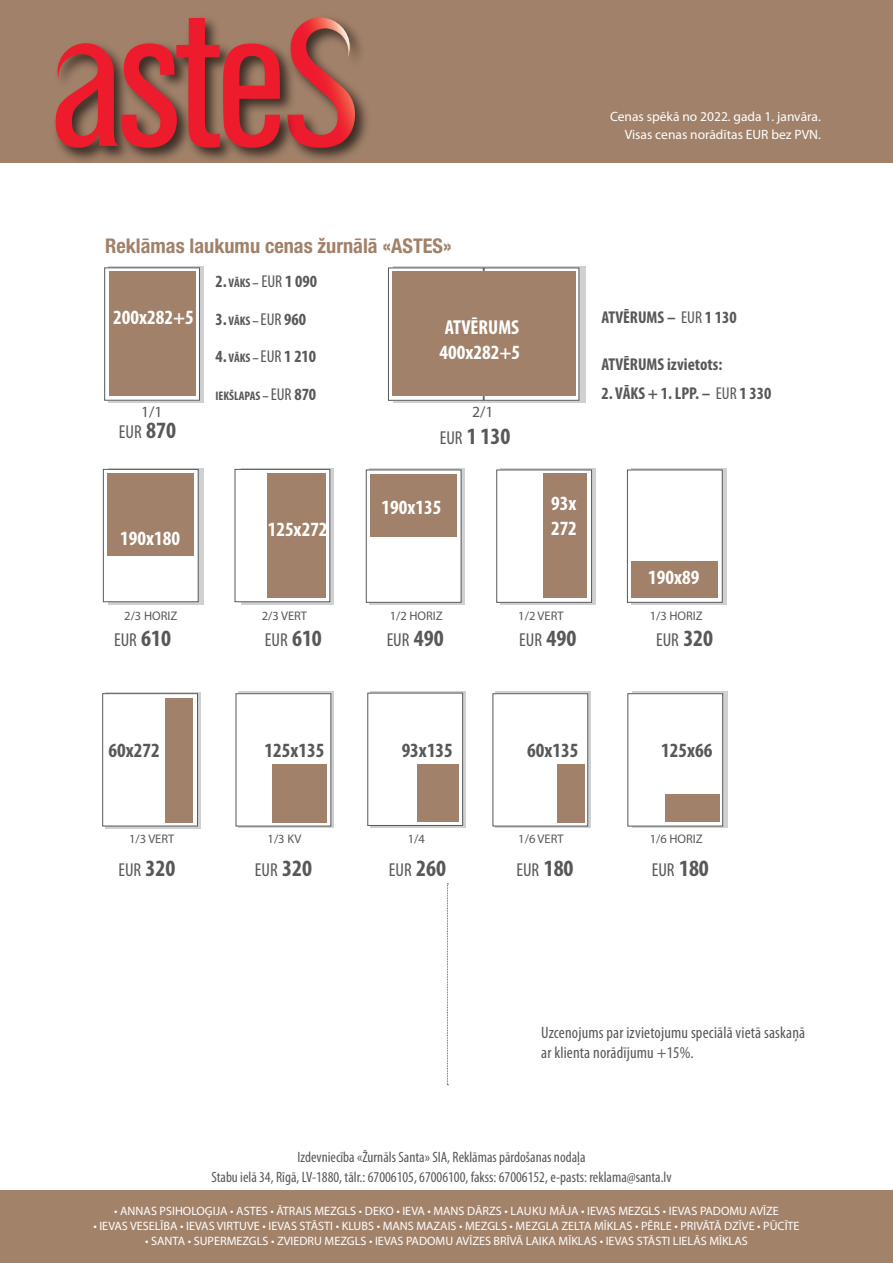
<style>
.page{position:relative;width:893px;height:1263px;background:#fff}
.page>*{position:absolute;margin:0;border:0;box-sizing:border-box;transform-origin:0 0}
.t1{font:700 condensed 23.4px "Myriad Pro";color:#57585a}
.t2{font:700 condensed 20.25px/24.3px "Myriad Pro";color:#fff}
.t3{font:700 condensed 20.25px "Helvetica Neue LT Pro";color:#a18169}
.t4{font:700 condensed 20.25px "Myriad Pro";color:#57585a}
.t5{font:condensed 18.75px "Myriad Pro";color:#57585a}
.t6{font:700 condensed 17.1px "Myriad Pro";color:#57585a}
.t7{font:condensed 16.5px/19.8px "Myriad Pro";letter-spacing:.01em;color:#57585a}
.t8{font:15.6px "Myriad Pro";color:#57585a}
.t9{font:condensed 15px/19.5px "Myriad Pro";color:#57585a;text-align:center}
.t10{font:13.5px/18px "Myriad Pro";color:#fff;text-align:right}
.t11{font:12.9px/15px "Myriad Pro";letter-spacing:.01em;color:#fff;text-align:center}
.t12{font:12.45px "Myriad Pro";color:#57585a}
.t13{font:700 condensed 12.45px "Myriad Pro";color:#57585a}
.t14{font:12.15px "Myriad Pro";color:#fff}
.s1{font-size:12.45px}
.s2{font-weight:400}
.s3{font-weight:400;font-size:17.1px}
.s4{font-size:17.1px}
.s5{font-weight:700;font-size:23.4px}
.s6{font-weight:400;font-size:18.75px}
</style>
<div class="page">
<div style="left:0;top:0;width:893px;height:162px;background:#a18169"></div>
<img style="left:55px;top:116px;width:59px;height:44px">
<img style="left:299px;top:17px;width:68px;height:143px">
<svg style="left:292px;top:18px;width:63px;height:130px"></svg>
<img style="left:216px;top:37px;width:83px;height:123px">
<svg style="left:56px;top:18px;width:224px;height:130px"></svg>
<div style="left:109px;top:267px;width:95px;height:136px;background:#cfd0d2"></div>
<div style="left:105px;top:268px;width:94px;height:132px;background:#fff"></div>
<div style="left:104px;top:267px;width:96px;height:134px;border:1px solid #57585a"></div>
<div style="left:109px;top:272px;width:87px;height:124px;background:#a18169"></div>
<div style="left:394px;top:267px;width:192px;height:136px;background:#cfd0d2"></div>
<div style="left:388px;top:268px;width:95px;height:132px;background:#fff"></div>
<div style="left:388px;top:268px;width:96px;height:133px;border:1px solid #57585a"></div>
<div style="left:484px;top:268px;width:95px;height:132px;background:linear-gradient(to right,#fff,#fff)"></div>
<div style="left:484px;top:268px;width:95px;height:133px;border:1px solid #57585a"></div>
<div style="left:392px;top:272px;width:184px;height:124px;background:#a18169"></div>
<div style="left:108px;top:468px;width:96px;height:136px;background:#cfd0d2"></div>
<div style="left:103px;top:469px;width:95px;height:133px;background:#fff"></div>
<div style="left:103px;top:469px;width:96px;height:133px;border:1px solid #57585a"></div>
<div style="left:107px;top:473px;width:87px;height:83px;background:#a18169"></div>
<svg style="left:241px;top:468px;width:92px;height:136px"></svg>
<div style="left:235px;top:469px;width:95px;height:133px;background:#fff"></div>
<div style="left:235px;top:469px;width:95px;height:133px;border:1px solid #57585a"></div>
<div style="left:268px;top:473px;width:58px;height:125px;background:#a18169"></div>
<div style="left:369px;top:468px;width:95px;height:136px;background:linear-gradient(to bottom,#868789,#87888a)"></div>
<div style="left:366px;top:470px;width:95px;height:132px;background:#fff"></div>
<div style="left:366px;top:470px;width:95px;height:133px;border:1px solid #57585a"></div>
<div style="left:370px;top:474px;width:87px;height:63px;background:#a18169"></div>
<div style="left:500px;top:468px;width:96px;height:136px;background:linear-gradient(to bottom,#cacbcd,#cbccce)"></div>
<div style="left:497px;top:470px;width:95px;height:132px;background:#fff"></div>
<div style="left:496px;top:470px;width:96px;height:133px;border:1px solid #57585a"></div>
<div style="left:543px;top:474px;width:44px;height:124px;background:#a18169"></div>
<div style="left:632px;top:468px;width:95px;height:136px;background:linear-gradient(to bottom,#cfd0d2,#cfd0d2)"></div>
<div style="left:627px;top:470px;width:95px;height:132px;background:#fff"></div>
<div style="left:627px;top:470px;width:96px;height:133px;border:1px solid #57585a"></div>
<div style="left:631px;top:561px;width:87px;height:37px;background:#a18169"></div>
<svg style="left:105px;top:692px;width:96px;height:136px"></svg>
<div style="left:103px;top:694px;width:95px;height:132px;background:#fff"></div>
<div style="left:102px;top:693px;width:96px;height:133px;border:1px solid #57585a"></div>
<div style="left:165px;top:698px;width:28px;height:124px;background:#a18169"></div>
<div style="left:370px;top:691px;width:96px;height:137px;background:linear-gradient(to bottom,#cfd0d2,#cfd0d2)"></div>
<div style="left:368px;top:693px;width:95px;height:132px;background:#fff"></div>
<div style="left:367px;top:693px;width:96px;height:133px;border:1px solid #57585a"></div>
<svg style="left:632px;top:692px;width:96px;height:136px"></svg>
<div style="left:628px;top:694px;width:95px;height:132px;background:#fff"></div>
<div style="left:627px;top:693px;width:96px;height:133px;border:1px solid #57585a"></div>
<div style="left:665px;top:794px;width:55px;height:28px;background:#a18169"></div>
<svg style="left:495px;top:692px;width:96px;height:136px"></svg>
<div style="left:493px;top:694px;width:95px;height:132px;background:#fff"></div>
<div style="left:492px;top:693px;width:96px;height:133px;border:1px solid #57585a"></div>
<svg style="left:239px;top:692px;width:95px;height:136px"></svg>
<div style="left:236px;top:694px;width:95px;height:132px;background:#fff"></div>
<div style="left:236px;top:693px;width:95px;height:133px;border:1px solid #57585a"></div>
<div style="left:418px;top:764px;width:41px;height:58px;background:#a18169"></div>
<div style="left:557px;top:764px;width:28px;height:58px;background:#a18169"></div>
<div style="left:272px;top:764px;width:55px;height:58px;background:#a18169"></div>
<svg style="left:447px;top:883px;width:1px;height:202px"></svg>
<div style="left:0;top:1191px;width:893px;height:72px;background:#a3826a"></div>
<p class="t10" style="left:610px;top:107px;width:212px">Cenas spēkā no 2022. gada 1. janvāra.<br>Visas cenas norādītas EUR bez PVN.</p>
<p class="t3" style="left:105px;top:234px;width:348px">Reklāmas laukumu cenas žurnālā «ASTES»</p>
<p class="t2" style="left:113px;top:305px;width:82px">200x282+5</p>
<p class="t6" style="left:215px;top:271px;width:103px">2. <span class="s1">VĀKS –</span> <span class="s2">EUR</span> 1 090</p>
<p class="t6" style="left:215px;top:308px;width:92px">3. <span class="s1">VĀKS –</span> <span class="s2">EUR</span> 960</p>
<p class="t6" style="left:215px;top:346px;width:102px">4. <span class="s1">VĀKS –</span> <span class="s2">EUR</span> 1 210</p>
<p class="t13" style="left:215px;top:388px;width:102px">IEKŠLAPAS – <span class="s3">EUR</span> <span class="s4">870</span></p>
<p class="t2" style="left:445px;top:315px;width:76px">ATVĒRUMS</p>
<p class="t2" style="left:440px;top:340px;width:82px">400x282+5</p>
<p class="t8" style="left:141px;top:402px;width:23px">1/1</p>
<p class="t8" style="left:472px;top:402px;width:23px">2/1</p>
<p class="t5" style="left:119px;top:420px;width:59px">EUR <span class="s5">870</span></p>
<p class="t2" style="left:120px;top:526px;width:61px">190x180</p>
<p class="t2" style="left:268px;top:516px;width:61px">125x272</p>
<p class="t1" style="left:440px;top:422px;width:72px"><span class="s6">EUR</span> 1 130</p>
<p class="t2" style="left:381px;top:494px;width:61px">190x135</p>
<p class="t2" style="left:551px;top:491px;width:27px">93x<br>272</p>
<p class="t6" style="left:601px;top:306px;width:137px">ATVĒRUMS – <span class="s2">EUR</span> 1 130</p>
<p class="t6" style="left:601px;top:353px;width:123px">ATVĒRUMS izvietots:</p>
<p class="t6" style="left:601px;top:383px;width:172px">2. VĀKS + 1. LPP. – <span class="s2">EUR</span> 1 330</p>
<p class="t2" style="left:648px;top:565px;width:53px">190x89</p>
<p class="t12" style="left:124px;top:608px;width:55px">2/3 HORIZ</p>
<p class="t12" style="left:262px;top:608px;width:47px">2/3 VERT</p>
<p class="t12" style="left:390px;top:608px;width:55px">1/2 HORIZ</p>
<p class="t12" style="left:518px;top:608px;width:47px">1/2 VERT</p>
<p class="t12" style="left:650px;top:608px;width:55px">1/3 HORIZ</p>
<p class="t5" style="left:114px;top:628px;width:59px">EUR <span class="s5">610</span></p>
<p class="t5" style="left:265px;top:628px;width:59px">EUR <span class="s5">610</span></p>
<p class="t5" style="left:387px;top:628px;width:59px">EUR <span class="s5">490</span></p>
<p class="t5" style="left:519px;top:628px;width:59px">EUR <span class="s5">490</span></p>
<p class="t5" style="left:656px;top:628px;width:59px">EUR <span class="s5">320</span></p>
<p class="t4" style="left:109px;top:737px;width:53px">60x272</p>
<p class="t4" style="left:265px;top:737px;width:61px">125x135</p>
<p class="t4" style="left:402px;top:737px;width:53px">93x135</p>
<p class="t4" style="left:527px;top:737px;width:53px">60x135</p>
<p class="t4" style="left:661px;top:737px;width:53px">125x66</p>
<p class="t12" style="left:129px;top:831px;width:47px">1/3 VERT</p>
<p class="t12" style="left:268px;top:831px;width:35px">1/3 KV</p>
<p class="t12" style="left:408px;top:831px;width:19px">1/4</p>
<p class="t12" style="left:518px;top:831px;width:47px">1/6 VERT</p>
<p class="t12" style="left:650px;top:831px;width:55px">1/6 HORIZ</p>
<p class="t5" style="left:118px;top:858px;width:59px">EUR <span class="s5">320</span></p>
<p class="t5" style="left:652px;top:858px;width:59px">EUR <span class="s5">180</span></p>
<p class="t5" style="left:255px;top:858px;width:59px">EUR <span class="s5">320</span></p>
<p class="t5" style="left:389px;top:858px;width:59px">EUR <span class="s5">260</span></p>
<p class="t5" style="left:516px;top:858px;width:59px">EUR <span class="s5">180</span></p>
<p class="t7" style="left:541px;top:1022px;width:266px">Uzcenojums par izvietojumu speciālā vietā saskaņā ar klienta norādījumu +15%.</p>
<p class="t9" style="left:211px;top:1147px;width:462px">Izdevniecība «Žurnāls Santa» SIA, Reklāmas pārdošanas nodaļa<br>Stabu ielā 34, Rīgā, LV-1880, tālr.: 67006105, 67006100, fakss: 67006152, e-pasts: reklama@santa.lv</p>
<p class="t11" style="left:93px;top:1202px;width:709px">• ANNAS PSIHOLOĢIJA • ASTES •ĀTRAIS MEZGLS • DEKO • EJ • IEVA • IEVAS DĀRZS • IEVAS MĀJA • IEVAS MEZGLS • IEVAS PADOMU<br>AVĪZE • IEVAS VESELĪBA • IEVAS VIRTUVE • IEVAS STĀSTI • KLUBS • MANS MAZAIS • MEZGLS • MEZGLA ZELTA MĪKLAS • PĒRLE • PRIVĀTĀ<br>DZĪVE • PŪCĪTE • SANTA • SUPERMEZGLS • ZVIEDRU MEZGLS</p>
<p class="t14" style="left:114px;top:1203px;width:666px">• ANNAS PSIHOLOĢIJA • ASTES • ĀTRAIS MEZGLS • DEKO • IEVA • MANS DĀRZS • LAUKU MĀJA • IEVAS MEZGLS • IEVAS PADOMU AVĪZE</p>
<p class="t14" style="left:93px;top:1218px;width:708px">• IEVAS VESELĪBA • IEVAS VIRTUVE • IEVAS STĀSTI • KLUBS • MANS MAZAIS • MEZGLS • MEZGLA ZELTA MĪKLAS • PĒRLE • PRIVĀTĀ DZĪVE • PŪCĪTE</p>
<p class="t14" style="left:145px;top:1233px;width:604px">• SANTA • SUPERMEZGLS • ZVIEDRU MEZGLS • IEVAS PADOMU AVĪZES BRĪVĀ LAIKA MĪKLAS • IEVAS STĀSTI LIELĀS MĪKLAS</p>
</div>
